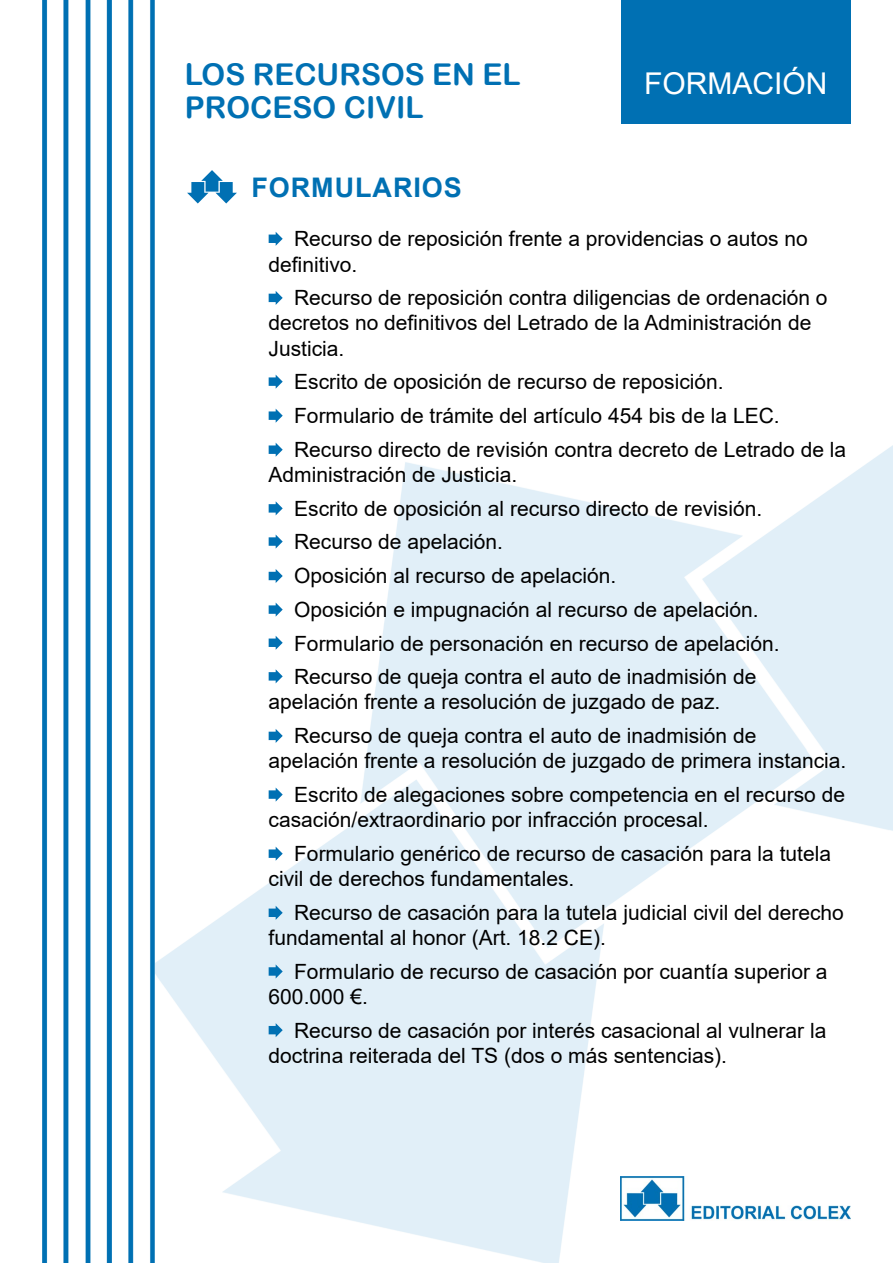
<style>
.page{position:relative;width:893px;height:1263px;background:#fff}
.page>*{position:absolute;margin:0;border:0;box-sizing:border-box;transform-origin:0 0}
.t1{font:30px "Arial Rounded MT Bold";color:#0070b3}
.t2{font:30px "Arial";color:#fff}
.t3{font:700 27px "Arial";letter-spacing:.035em;color:#0070b3}
.t4{font:21px/33.8px "Arial";color:#000}
</style>
<div class="page">
<img style="left:155px;top:446px;width:738px;height:817px">
<div style="left:621px;top:0;width:229px;height:123px;background:#0070b3"></div>
<img style="left:620px;top:1176px;width:230px;height:44px">
<img style="left:43px;top:0;width:112px;height:1263px">
<svg style="left:187px;top:170px;width:50px;height:33px"></svg>
<svg style="left:269px;top:232px;width:14px;height:14px"></svg>
<svg style="left:269px;top:291px;width:14px;height:14px"></svg>
<svg style="left:269px;top:375px;width:14px;height:14px"></svg>
<svg style="left:269px;top:409px;width:14px;height:14px"></svg>
<svg style="left:269px;top:443px;width:14px;height:15px"></svg>
<svg style="left:269px;top:501px;width:14px;height:15px"></svg>
<svg style="left:269px;top:534px;width:14px;height:15px"></svg>
<svg style="left:269px;top:569px;width:14px;height:15px"></svg>
<svg style="left:269px;top:603px;width:14px;height:14px"></svg>
<svg style="left:269px;top:636px;width:14px;height:15px"></svg>
<svg style="left:269px;top:669px;width:14px;height:15px"></svg>
<svg style="left:269px;top:729px;width:14px;height:15px"></svg>
<svg style="left:269px;top:787px;width:14px;height:15px"></svg>
<svg style="left:269px;top:847px;width:14px;height:15px"></svg>
<svg style="left:269px;top:906px;width:14px;height:15px"></svg>
<svg style="left:269px;top:964px;width:14px;height:15px"></svg>
<svg style="left:269px;top:1023px;width:14px;height:15px"></svg>
<h1 class="t1" style="left:185px;top:56px;width:337px">LOS RECURSOS EN EL</h1>
<h1 class="t2" style="left:644px;top:63px;width:185px">FORMACIÓN</h1>
<h1 class="t1" style="left:185px;top:89px;width:240px">PROCESO CIVIL</h1>
<p class="t3" style="left:251px;top:168px;width:212px">FORMULARIOS</p>
<p class="t4" style="left:269px;top:226px;width:541px;line-height:25.2px;text-indent:26px">Recurso de reposición frente a providencias o autos no definitivo.</p>
<p class="t4" style="left:269px;top:285px;width:560px;line-height:25.2px;text-indent:26px">Recurso de reposición contra diligencias de ordenación o decretos no definitivos del Letrado de la Administración de<br>Justicia.</p>
<p class="t4" style="left:294px;top:365px;width:554px">Escrito de oposición de recurso de reposición.<br>Formulario de trámite del artículo 454 bis de la LEC.<br>Recurso directo de revisión contra decreto de Letrado de la</p>
<p class="t4" style="left:294px;top:458px;width:487px;text-indent:-26px">Administración de Justicia.<br>Escrito de oposición al recurso directo de revisión.<br>Recurso de apelación.<br>Oposición al recurso de apelación.<br>Oposición e impugnación al recurso de apelación.<br>Formulario de personación en recurso de apelación.<br>Recurso de queja contra el auto de inadmisión de</p>
<p class="t4" style="left:294px;top:685px;width:464px;text-indent:-26px">apelación frente a resolución de juzgado de paz.<br>Recurso de queja contra el auto de inadmisión de</p>
<p class="t4" style="left:269px;top:744px;width:579px;text-align:right">apelación frente a resolución de juzgado de primera instancia.<br>Escrito de alegaciones sobre competencia en el recurso de</p>
<p class="t4" style="left:294px;top:803px;width:538px;text-indent:-26px">casación/extraordinario por infracción procesal.<br>Formulario genérico de recurso de casación para la tutela</p>
<p class="t4" style="left:294px;top:862px;width:551px;text-indent:-26px">civil de derechos fundamentales.<br>Recurso de casación para la tutela judicial civil del derecho</p>
<p class="t4" style="left:294px;top:921px;width:535px;text-indent:-26px">fundamental al honor (Art. 18.2 CE).<br>Formulario de recurso de casación por cuantía superior a</p>
<p class="t4" style="left:294px;top:980px;width:534px;text-indent:-26px">600.000 €.<br>Recurso de casación por interés casacional al vulnerar la</p>
<p class="t4" style="left:269px;top:1038px;width:460px">doctrina reiterada del TS (dos o más sentencias).</p>
</div>
